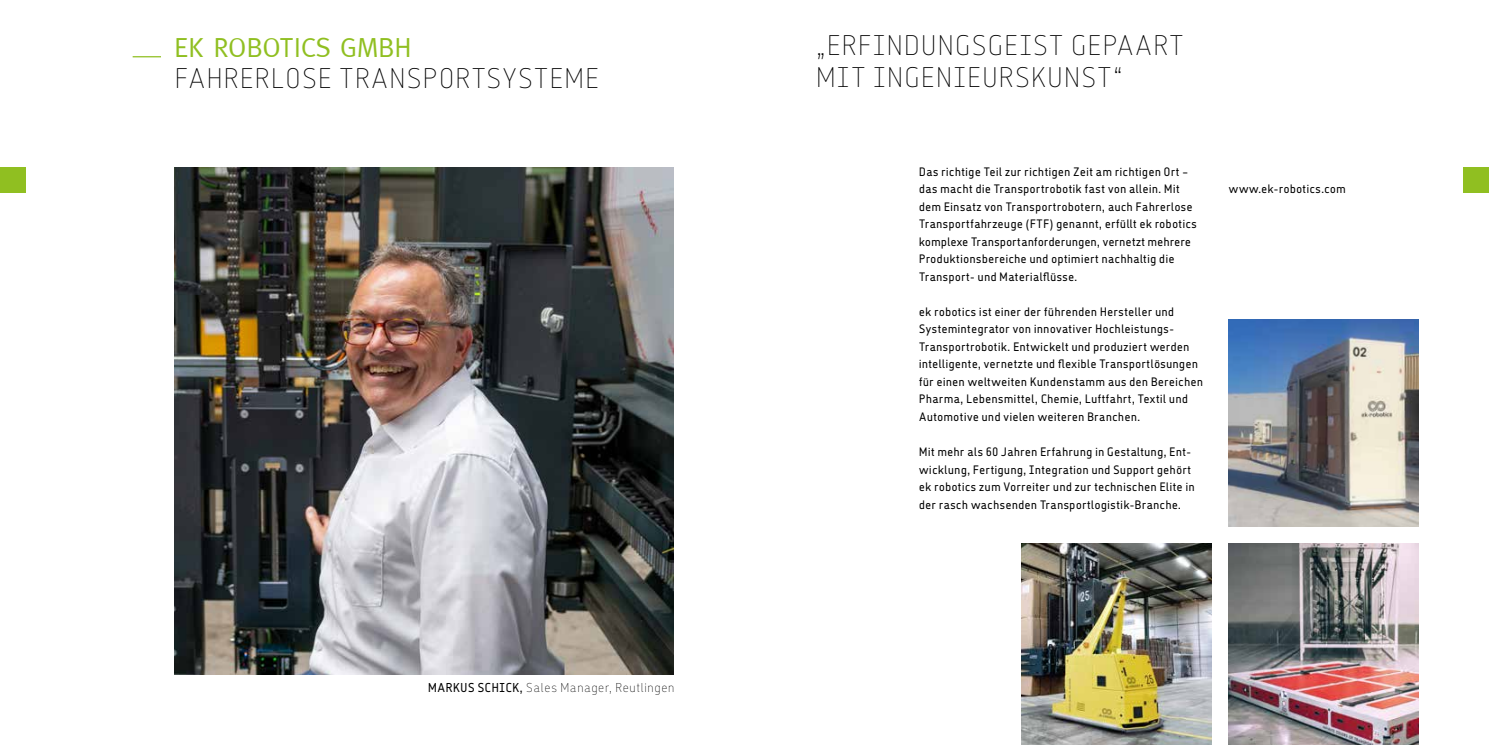
<style>
.page{position:relative;width:1489px;height:745px;background:#fff}
.page>*{position:absolute;margin:0;border:0;box-sizing:border-box;transform-origin:0 0}
.t1{font:27.5px/31.2px "neue Vektor B Thin";color:#000}
.t2{font:27.5px "Meta";color:#90bf21}
.t3{font:12.5px "neue Vektor B Thin";color:#000}
.t4{font:11.88px/17.5px "neue Vektor B Regular";color:#000}
.s1{font-family:"neue Vektor B Regular"}
</style>
<div class="page">
<img style="left:174px;top:167px;width:499px;height:506px">
<svg style="left:133px;top:56px;width:28px;height:1px"></svg>
<div style="left:0;top:167px;width:26px;height:26px;background:#90bf21"></div>
<div style="left:1463px;top:167px;width:25px;height:26px;background:#90bf21"></div>
<img style="left:1228px;top:543px;width:189px;height:201px">
<img style="left:1021px;top:543px;width:190px;height:201px">
<img style="left:1228px;top:319px;width:189px;height:207px">
<h1 class="t2" style="left:174px;top:32px;width:239px">EK ROBOTICS GMBH</h1>
<h1 class="t1" style="left:174px;top:63px;width:427px">FAHRERLOSE TRANSPORTSYSTEME</h1>
<p class="t3" style="left:428px;top:679px;width:248px"><span class="s1">MARKUS SCHICK,</span> Sales Manager, Reutlingen</p>
<h1 class="t1" style="left:815px;top:30px;width:370px">„ERFINDUNGSGEIST GEPAART<br>MIT INGENIEURSKUNST“</h1>
<p class="t4" style="left:918px;top:162px;width:280px">Das richtige Teil zur richtigen Zeit am richtigen Ort – das macht die Transportrobotik fast von allein. Mit dem Einsatz von Transportrobotern, auch Fahrerlose Transportfahrzeuge (FTF) genannt, erfüllt ek robotics komplexe Transportanforderungen, vernetzt mehrere Produktionsbereiche und optimiert nachhaltig die Transport- und Materialflüsse.</p>
<p class="t4" style="left:918px;top:302px;width:286px">ek robotics ist einer der führenden Hersteller und Systemintegrator von innovativer Hochleistungs-Transportrobotik. Entwickelt und produziert werden intelligente, vernetzte und flexible Transportlösungen für einen weltweiten Kundenstamm aus den Bereichen Pharma, Lebensmittel, Chemie, Luftfahrt, Textil und Automotive und vielen weiteren Branchen.</p>
<p class="t4" style="left:918px;top:442px;width:277px">Mit mehr als 60 Jahren Erfahrung in Gestaltung, Ent&shy;wicklung, Fertigung, Integration und Support gehört ek robotics zum Vorreiter und zur technischen Elite in der rasch wachsenden Transportlogistik-Branche.</p>
<p class="t4" style="left:1228px;top:180px;width:119px">www.ek-robotics.com</p>
</div>
